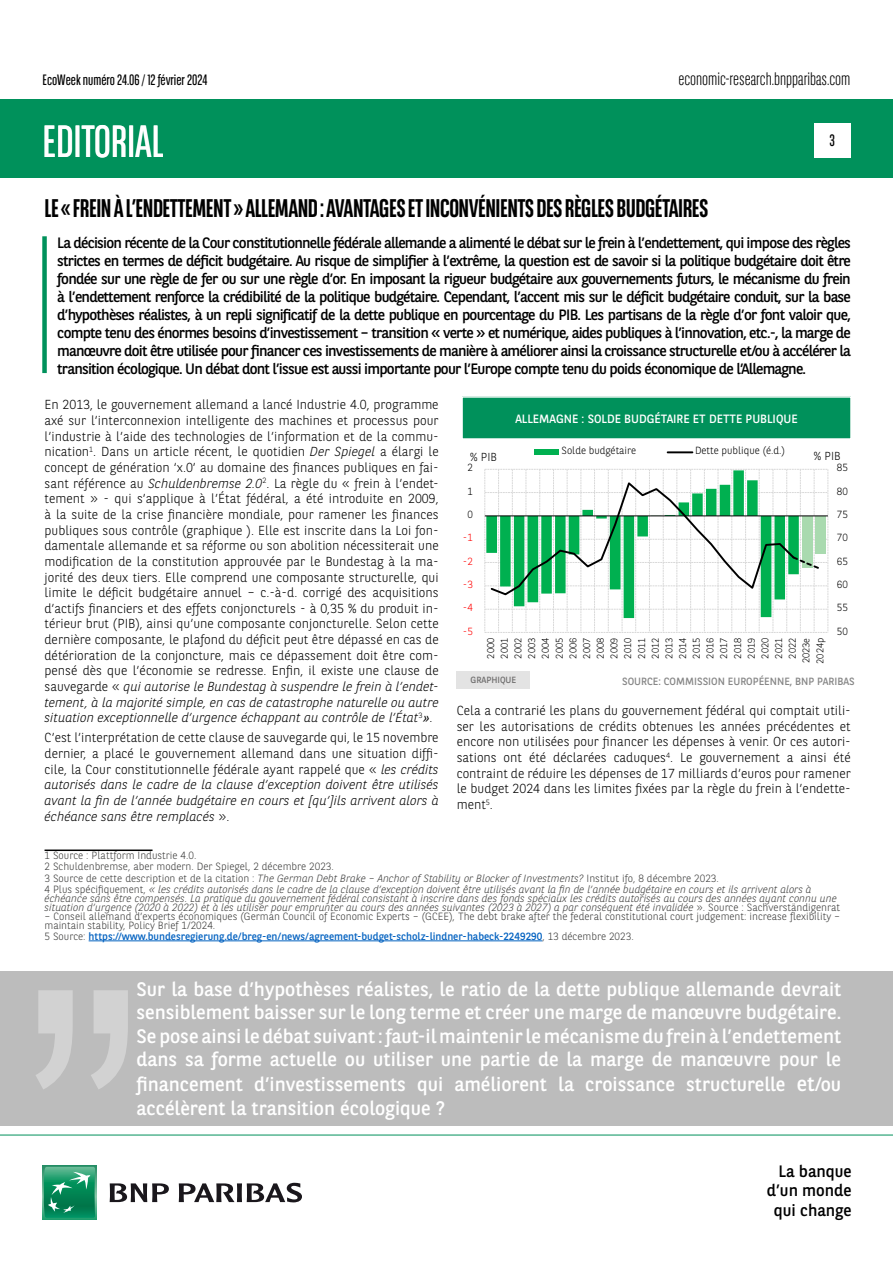
<style>
.page{position:relative;width:893px;height:1263px;background:#fff}
.page>*{position:absolute;margin:0;border:0;box-sizing:border-box;transform-origin:0 0}
.t1{font:45px "BNPP Sans Condensed";color:#fff}
.t2{font:700 25.5px "BNPP Sans Condensed";letter-spacing:-.02em;color:#000}
.t3{font:19.5px/23.4px "BNPP Sans";color:#fff;text-align:justify}
.t4{font:300 18px "BNPP Sans Condensed";color:#000}
.t5{font:16.5px/19.8px "BNPP Sans";color:#000;text-align:right}
.t6{font:16.5px "BNPP Sans Condensed";color:#000}
.t7{font:15px/18px "BNPP Sans";letter-spacing:-.05em;color:#000;text-align:justify}
.t8{font:15px "BNPP Sans Condensed";color:#000}
.t9{font:300 13.05px/15.6px "BNPP Sans";color:#000;text-align:justify}
.t10{font:12px "BNPP Sans";color:#fff}
.t11{font:300 11.55px "BNPP Sans";color:#000}
.t12{font:italic 300 10.5px/11.1px "BNPP Sans";color:#3c3c3b}
.t13{font:300 10.5px/9px "BNPP Sans";color:#3c3c3b}
.t14{font:10.5px "BNPP Sans";color:#0563c1}
.t15{font:10.5px "BNPP Sans";color:#878787}
.t16{font:300 10.35px "BNPP Sans";letter-spacing:-.005em;color:#000}
.t17{font:300 10.35px "BNPP Sans";color:#f00}
.t18{font:300 9.75px/13.6px "BNPP Sans";letter-spacing:-.005em;color:#000;text-align:center}
.t19{font:9px "BNPP Sans";color:#706f6f}
.s1{font-style:italic}
.s2{font-family:"Arial";font-weight:400;font-style:italic}
.s3{font-style:normal}
.s4{font-weight:300;color:#3c3c3b}
.s5{font-size:21px}
</style>
<div class="page">
<div style="left:1px;top:99px;width:892px;height:78px;background:#00915b"></div>
<svg style="left:43px;top:1166px;width:53px;height:53px"></svg>
<svg style="left:44px;top:1167px;width:51px;height:51px;background:#26996e"></svg>
<svg style="left:110px;top:1183px;width:59px;height:19px"></svg>
<svg style="left:179px;top:1183px;width:123px;height:19px"></svg>
<hr style="left:0;top:1135px;width:893px;height:1px;background:#00915b">
<div style="left:814px;top:123px;width:36px;height:34px;background:#fff"></div>
<hr style="left:45px;top:849px;width:108px;height:2px;background:#000">
<hr style="left:89px;top:940px;width:453px;height:1px;background:#0563c1">
<div style="left:42px;top:236px;width:5px;height:137px;background:#00915b"></div>
<svg style="left:484px;top:469px;width:345px;height:164px"></svg>
<div style="left:534px;top:449px;width:25px;height:6px;background:#00b050"></div>
<hr style="left:668px;top:451px;width:24px;height:2px;background:#000">
<div style="left:462px;top:397px;width:389px;height:42px;background:#00915b"></div>
<div style="left:461px;top:396px;width:391px;height:44px;border:2px solid #fff"></div>
<div style="left:457px;top:671px;width:73px;height:18px;background:#e3e3e3"></div>
<div style="left:0;top:971px;width:893px;height:155px;background:#bcbcbc"></div>
<svg style="left:36px;top:990px;width:92px;height:99px"></svg>
<p class="t8" style="left:43px;top:70px;width:166px">EcoWeek numéro 24.06 / 12 février 2024</p>
<h3 class="t4" style="left:678px;top:67px;width:174px">economic-research.bnpparibas.com</h3>
<h1 class="t1" style="left:43px;top:113px;width:123px">EDITORIAL</h1>
<h2 class="t2" style="left:45px;top:193px;width:666px">LE « FREIN À L’ENDETTEMENT » ALLEMAND : AVANTAGES ET INCONVÉNIENTS DES RÈGLES BUDGÉTAIRES</h2>
<p class="t6" style="left:829px;top:130px;width:7px">3</p>
<p class="t7" style="left:57px;top:233px;width:795px">La décision récente de la Cour constitutionnelle fédérale allemande a alimenté le débat sur le frein à l’endettement, qui impose des règles strictes en termes de déficit budgétaire. Au risque de simplifier à l’extrême, la question est de savoir si la politique budgétaire doit être fondée sur une règle de fer ou sur une règle d’or. En imposant la rigueur budgétaire aux gouvernements futurs, le mécanisme du frein à l’endettement renforce la crédibilité de la politique budgétaire. Cependant, l’accent mis sur le déficit budgétaire conduit, sur la base d’hypothèses réalistes, à un repli significatif de la dette publique en pourcentage du PIB. Les partisans de la règle d’or font valoir que, compte tenu des énormes besoins d’investissement – transition « verte » et numérique, aides publiques à l’innovation, etc.-, la marge de manœuvre doit être utilisée pour financer ces investissements de manière à améliorer ainsi la croissance structurelle et/ou à accélérer la transition écologique. Un débat dont l’issue est aussi importante pour l’Europe compte tenu du poids économique de l’Allemagne.</p>
<p class="t9" style="left:45px;top:396px;width:396px">En 2013, le gouvernement allemand a lancé Industrie 4.0, programme axé sur l’interconnexion intelligente des machines et processus pour l’industrie à l’aide des technologies de l’information et de la commu&shy;nication<sup>1</sup>. Dans un article récent, le quotidien <span class="s1">Der Spiegel</span> a élargi le concept de génération ‘x.0’ au domaine des finances publiques en fai&shy;sant référence au <span class="s1">Schuldenbremse 2.0</span><sup>2</sup>. La règle du « frein à l’endet&shy;tement » - qui s’applique à l’État fédéral, a été introduite en 2009, à la suite de la crise financière mondiale, pour ramener les finances publiques sous contrôle (graphique ). Elle est inscrite dans la Loi fon&shy;damentale allemande et sa réforme ou son abolition nécessiterait une modification de la constitution approuvée par le Bundestag à la ma&shy;jorité des deux tiers. Elle comprend une composante structurelle, qui limite le déficit budgétaire annuel – c.-à-d. corrigé des acquisitions d’actifs financiers et des effets conjoncturels - à 0,35 % du produit in&shy;térieur brut (PIB), ainsi qu’une composante conjoncturelle. Selon cette dernière composante, le plafond du déficit peut être dépassé en cas de détérioration de la conjoncture, mais ce dépassement doit être com&shy;pensé dès que l’économie se redresse. Enfin, il existe une clause de sauvegarde « <span class="s1">qui autorise le Bundestag à suspendre le frein à l’endet&shy;tement, à la majorité simple, en cas de catastrophe naturelle ou autre situation exceptionnelle d’urgence échappant au contrôle de l’État</span><sup>3</sup><span class="s2">»</span>.</p>
<p class="t9" style="left:45px;top:729px;width:396px">C’est l’interprétation de cette clause de sauvegarde qui, le 15 novembre dernier, a placé le gouvernement allemand dans une situation diffi&shy;cile, la Cour constitutionnelle fédérale ayant rappelé que « <span class="s1">les crédits autorisés dans le cadre de la clause d’exception doivent être utilisés avant la fin de l’année budgétaire en cours et [qu’]ils arrivent alors à échéance sans être remplacés</span> ».</p>
<p class="t10" style="left:515px;top:410px;width:284px">ALLEMAGNE : SOLDE BUDGÉTAIRE ET DETTE PUBLIQUE</p>
<p class="t16" style="left:562px;top:444px;width:76px">Solde budgétaire</p>
<p class="t16" style="left:695px;top:444px;width:92px">Dette publique (é.d.)</p>
<p class="t11" style="left:470px;top:449px;width:28px">% PIB</p>
<p class="t11" style="left:814px;top:448px;width:28px">% PIB</p>
<p class="t16" style="left:467px;top:461px;width:7px">2</p>
<p class="t16" style="left:837px;top:461px;width:12px">85</p>
<p class="t16" style="left:837px;top:484px;width:12px">80</p>
<p class="t16" style="left:467px;top:484px;width:7px">1</p>
<p class="t16" style="left:467px;top:507px;width:7px">0</p>
<p class="t16" style="left:837px;top:507px;width:12px">75</p>
<p class="t16" style="left:837px;top:531px;width:12px">70</p>
<p class="t17" style="left:463px;top:531px;width:11px">-1</p>
<p class="t17" style="left:463px;top:554px;width:11px">-2</p>
<p class="t16" style="left:837px;top:554px;width:12px">65</p>
<p class="t17" style="left:463px;top:577px;width:11px">-3</p>
<p class="t16" style="left:837px;top:577px;width:12px">60</p>
<p class="t17" style="left:463px;top:601px;width:11px">-4</p>
<p class="t16" style="left:837px;top:601px;width:12px">55</p>
<p class="t16" style="left:837px;top:624px;width:12px">50</p>
<p class="t17" style="left:463px;top:624px;width:11px">-5</p>
<p class="t18" style="left:483px;top:664px;width:27px;rotate:-90deg">2000<br>2001<br>2002<br>2003<br>2004<br>2005<br>2006<br>2007<br>2008<br>2009<br>2010<br>2011<br>2012<br>2013<br>2014<br>2015<br>2016<br>2017<br>2018<br>2019<br>2020<br>2021<br>2022<br>2023e<br>2024p</p>
<p class="t19" style="left:470px;top:674px;width:47px">GRAPHIQUE</p>
<p class="t15" style="left:622px;top:674px;width:234px">SOURCE: COMMISSION EUROPÉENNE, BNP PARIBAS</p>
<p class="t9" style="left:457px;top:702px;width:396px">Cela a contrarié les plans du gouvernement fédéral qui comptait utili&shy;ser les autorisations de crédits obtenues les années précédentes et encore non utilisées pour financer les dépenses à venir. Or ces autori&shy;sations ont été déclarées caduques<sup>4</sup>. Le gouvernement a ainsi été contraint de réduire les dépenses de 17 milliards d’euros pour ramener le budget 2024 dans les limites fixées par la règle du frein à l’endette&shy;ment<sup>5</sup>.</p>
<p class="t12" style="left:45px;top:849px;width:769px"><span class="s3">1 Source : Plattform Industrie 4.0.<br>2 Schuldenbremse, aber modern. Der Spiegel, 2 décembre 2023.<br>3 Source de cette description et de la citation :</span> The German Debt Brake – Anchor of Stability or Blocker of Investments? <span class="s3">Institut ifo, 8 décembre 2023.<br>4 Plus spécifiquement,</span> « les crédits autorisés dans le cadre de la clause d’exception doivent être utilisés avant la fin de l’année budgétaire en cours et ils arrivent alors à</p>
<p class="t12" style="left:45px;top:893px;width:797px;line-height:9px">échéance sans être compensés. La pratique du gouvernement fédéral consistant à inscrire dans des fonds spéciaux les crédits autorisés au cours des années ayant connu une situation d’urgence (2020 à 2022) et à les utiliser pour emprunter au cours des années suivantes (2023 à 2027) a par conséquent été invalidée <span class="s3">». Source : Sachverständigenrat</span></p>
<p class="t13" style="left:45px;top:911px;width:797px">– Conseil allemand d’experts économiques (German Council of Economic Experts – (GCEE), The debt brake after the federal constitutional court judgement: increase flexibility – maintain stability, Policy Brief 1/2024.</p>
<p class="t14" style="left:45px;top:929px;width:591px"><span class="s4">5 Source:</span> https://www.bundesregierung.de/breg-en/news/agreement-budget-scholz-lindner-habeck-2249290<span class="s4">, 13 décembre 2023.</span></p>
<p class="t3" style="left:136px;top:976px;width:706px">Sur la base d’hypothèses réalistes, le ratio de la dette publique allemande devrait sensiblement baisser sur le long terme et créer une marge de manœuvre budgétaire.<br>Se pose ainsi le débat suivant: faut-il maintenir le mécanisme du frein à l’endettement dans sa forme actuelle ou utiliser une partie de la marge de manœuvre pour le</p>
<h3 class="t3" style="left:136px;top:1072px;width:706px">financement d’investissements qui améliorent la croissance structurelle <span class="s5">et</span>/ou accélèrent la transition écologique ?</h3>
<p class="t5" style="left:767px;top:1160px;width:86px">La banque d’un monde qui change</p>
</div>
